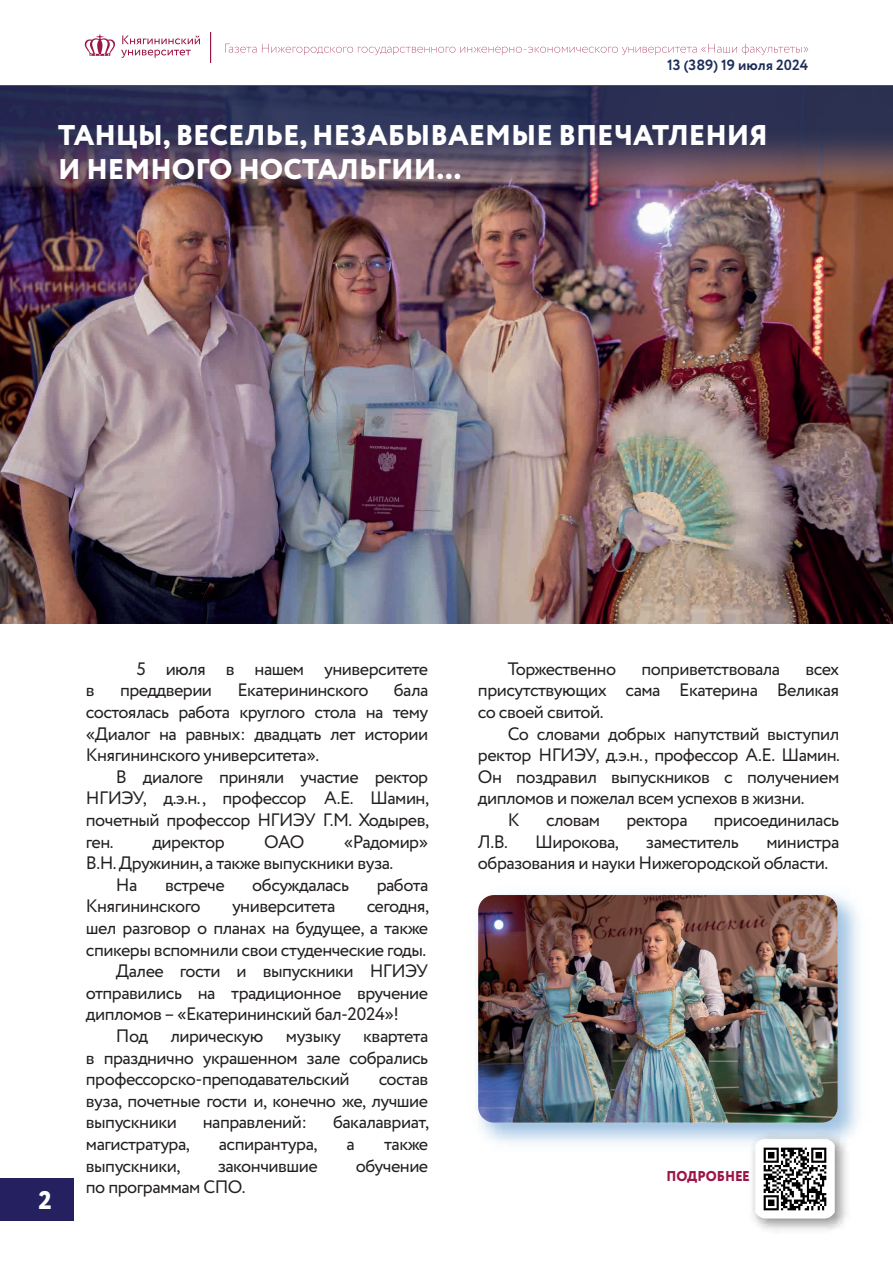
<style>
.page{position:relative;width:893px;height:1263px;background:#fff}
.page>*{position:absolute;margin:0;border:0;box-sizing:border-box;transform-origin:0 0}
.t1{font:800 28.5px/34.2px "Circe";color:#fff}
.t2{font:800 25.5px "Circe";color:#fff}
.t3{font:18px/21.6px "Circe";letter-spacing:-.03em;color:#231f20;text-align:justify}
.t4{font:700 14.7px "Circe";color:#1c2d5a}
.t5{font:800 14.25px "Circe";color:#9b1646;scale:.94 1}
</style>
<div class="page">
<div style="left:0;top:1178px;width:73px;height:43px;background:#252161"></div>
<svg style="left:225px;top:44px;width:583px;height:11px"></svg>
<svg style="left:122px;top:35px;width:78px;height:9px"></svg>
<svg style="left:121px;top:50px;width:70px;height:8px"></svg>
<svg style="left:85px;top:34px;width:30px;height:22px"></svg>
<hr style="left:210px;top:32px;width:1px;height:31px;background:#9b1646">
<img style="left:0;top:188px;width:893px;height:435px">
<svg style="left:0;top:86px;width:893px;height:102px;background:#433d5a"></svg>
<img style="left:752px;top:1156px;width:95px;height:75px">
<img style="left:755px;top:1156px;width:79px;height:62px">
<img style="left:480px;top:894px;width:380px;height:262px">
<img style="left:478px;top:895px;width:360px;height:228px">
<p class="t4" style="left:667px;top:55px;width:143px">13 (389) 19 июля 2024</p>
<h1 class="t1" style="left:58px;top:120px;width:711px">ТАНЦЫ, ВЕСЕЛЬЕ, НЕЗАБЫВАЕМЫЕ ВПЕЧАТЛЕНИЯ<br>И НЕМНОГО НОСТАЛЬГИИ…</h1>
<h2 class="t2" style="left:39px;top:1183px;width:15px">2</h2>
<p class="t3" style="left:136px;top:658px;width:293px">5 июля в нашем университете</p>
<p class="t3" style="left:86px;top:680px;width:344px;text-indent:308px">бала состоялась работа круглого стола на тему «Диалог на равных: двадцать лет истории Княгининского университета».</p>
<p class="t3" style="left:86px;top:766px;width:345px;text-indent:30px">В диалоге приняли участие ректор НГИЭУ, д.э.н., профессор А.Е. Шамин, почетный профессор НГИЭУ Г.М. Ходырев, ген.</p>
<p class="t3" style="left:86px;top:680px;width:10px">в</p>
<p class="t3" style="left:120px;top:680px;width:94px">преддверии</p>
<p class="t3" style="left:237px;top:680px;width:133px">Екатерининского</p>
<p class="t3" style="left:152px;top:831px;width:74px">директор</p>
<p class="t3" style="left:264px;top:831px;width:42px">ОАО</p>
<p class="t3" style="left:344px;top:831px;width:86px">«Радомир»</p>
<p class="t3" style="left:86px;top:853px;width:309px">В.Н. Дружинин, а также выпускники вуза.</p>
<p class="t3" style="left:116px;top:874px;width:23px">На</p>
<p class="t3" style="left:165px;top:874px;width:61px">встрече</p>
<p class="t3" style="left:252px;top:874px;width:98px">обсуждалась</p>
<p class="t3" style="left:377px;top:874px;width:53px">работа</p>
<p class="t3" style="left:86px;top:896px;width:116px">Княгининского</p>
<p class="t3" style="left:232px;top:896px;width:105px">университета</p>
<p class="t3" style="left:367px;top:896px;width:64px">сегодня,</p>
<p class="t3" style="left:86px;top:918px;width:344px">шел разговор о планах на будущее, а также</p>
<p class="t3" style="left:86px;top:939px;width:342px">спикеры вспомнили свои студенческие годы.</p>
<p class="t3" style="left:116px;top:961px;width:314px">Далее гости и выпускники НГИЭУ</p>
<p class="t3" style="left:86px;top:982px;width:344px">отправились на традиционное вручение</p>
<p class="t3" style="left:86px;top:1004px;width:315px">дипломов – «Екатерининский бал-2024»!</p>
<p class="t3" style="left:116px;top:1026px;width:314px">Под лирическую музыку квартета</p>
<p class="t3" style="left:86px;top:1047px;width:344px">в празднично украшенном зале собрались</p>
<p class="t3" style="left:86px;top:1069px;width:265px">профессорско-преподавательский</p>
<p class="t3" style="left:86px;top:1069px;width:344px;text-indent:293px">состав вуза, почетные гости и, конечно же, лучшие выпускники</p>
<p class="t3" style="left:203px;top:1112px;width:106px">направлений:</p>
<p class="t3" style="left:333px;top:1112px;width:97px">бакалавриат,</p>
<p class="t3" style="left:86px;top:1134px;width:105px">магистратура,</p>
<p class="t3" style="left:219px;top:1134px;width:100px">аспирантура,</p>
<p class="t3" style="left:346px;top:1134px;width:10px">а</p>
<p class="t3" style="left:384px;top:1134px;width:46px">также</p>
<p class="t3" style="left:86px;top:1155px;width:96px">выпускники,</p>
<p class="t3" style="left:218px;top:1155px;width:102px">закончившие</p>
<p class="t3" style="left:356px;top:1155px;width:74px">обучение</p>
<p class="t3" style="left:86px;top:1177px;width:161px">по программам СПО.</p>
<p class="t3" style="left:508px;top:658px;width:110px">Торжественно</p>
<p class="t3" style="left:642px;top:658px;width:140px">поприветствовала</p>
<p class="t3" style="left:478px;top:658px;width:363px;text-indent:328px">всех присутствующих сама Екатерина Великая со своей свитой.</p>
<p class="t3" style="left:508px;top:723px;width:333px">Со словами добрых напутствий выступил</p>
<p class="t3" style="left:478px;top:745px;width:364px">ректор НГИЭУ, д.э.н., профессор А.Е. Шамин.</p>
<p class="t3" style="left:478px;top:766px;width:363px">Он поздравил выпускников с получением</p>
<p class="t3" style="left:478px;top:788px;width:328px">дипломов и пожелал всем успехов в жизни.</p>
<p class="t3" style="left:508px;top:810px;width:13px">К</p>
<p class="t3" style="left:546px;top:810px;width:56px">словам</p>
<p class="t3" style="left:626px;top:810px;width:63px">ректора</p>
<p class="t3" style="left:714px;top:810px;width:127px">присоединилась</p>
<p class="t3" style="left:478px;top:831px;width:32px">Л.В.</p>
<p class="t3" style="left:535px;top:831px;width:85px">Широкова,</p>
<p class="t3" style="left:646px;top:831px;width:94px">заместитель</p>
<p class="t3" style="left:478px;top:831px;width:363px;text-indent:289px">министра образования и науки Нижегородской области.</p>
<p class="t5" style="left:667px;top:1166px;width:91px">ПОДРОБНЕЕ</p>
</div>
